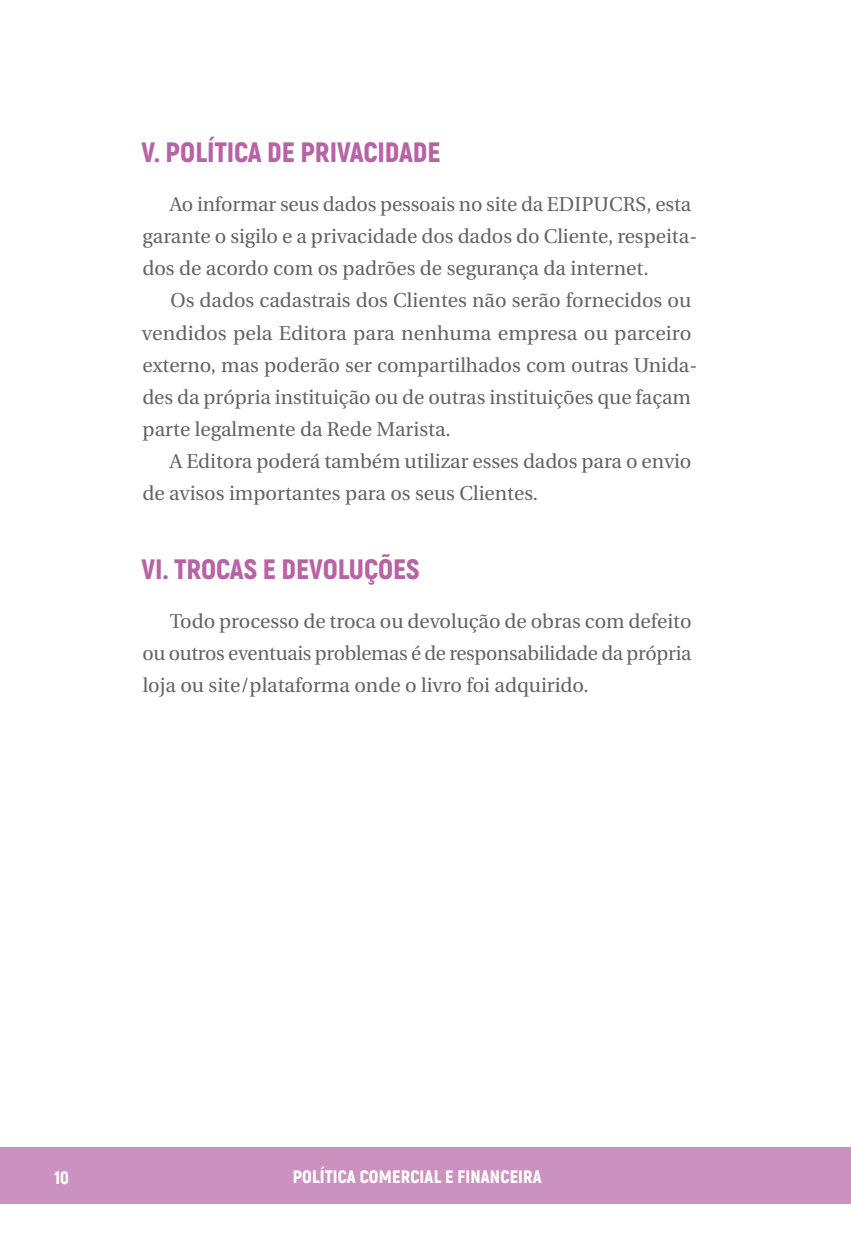
<style>
.page{position:relative;width:851px;height:1248px;background:#fff}
.page>*{position:absolute;margin:0;border:0;box-sizing:border-box;transform-origin:0 0}
.t1{font:900 28px "Akrobat";color:#b763a4}
.t2{font:20px/32px "Heuristica";color:#646363}
.t3{font:900 18px "Akrobat";letter-spacing:.01em;color:#fff}
</style>
<div class="page">
<div style="left:0;top:1146px;width:850px;height:57px;background:#cc92bf"></div>
<h1 class="t1" style="left:142px;top:134px;width:300px">V. POLÍTICA DE PRIVACIDADE</h1>
<p class="t2" style="left:142px;top:189px;width:556px;text-indent:27px">Ao informar seus dados pessoais no site da EDIPUCRS, esta garante o sigilo e a privacidade dos dados do Cliente, respeita&shy;dos de acordo com os padrões de segurança da internet.</p>
<p class="t2" style="left:142px;top:285px;width:556px;text-indent:29px">Os dados cadastrais dos Clientes não serão fornecidos ou vendidos pela Editora para nenhuma empresa ou parceiro externo, mas poderão ser compartilhados com outras Unida&shy;des da própria instituição ou de outras instituições que façam parte legalmente da Rede Marista.</p>
<p class="t2" style="left:142px;top:445px;width:550px;text-indent:27px">A Editora poderá também utilizar esses dados para o envio de avisos importantes para os seus Clientes.</p>
<h1 class="t1" style="left:142px;top:550px;width:279px">VI. TROCAS E DEVOLUÇÕES</h1>
<p class="t2" style="left:142px;top:605px;width:550px;text-align:justify;text-indent:27px">Todo processo de troca ou devolução de obras com defeito ou outros eventuais problemas é de responsabilidade da própria loja ou site/plataforma onde o livro foi adquirido.</p>
<p class="t3" style="left:54px;top:1166px;width:16px">10</p>
<p class="t3" style="left:292px;top:1164px;width:250px">POLÍTICA COMERCIAL E FINANCEIRA</p>
</div>
